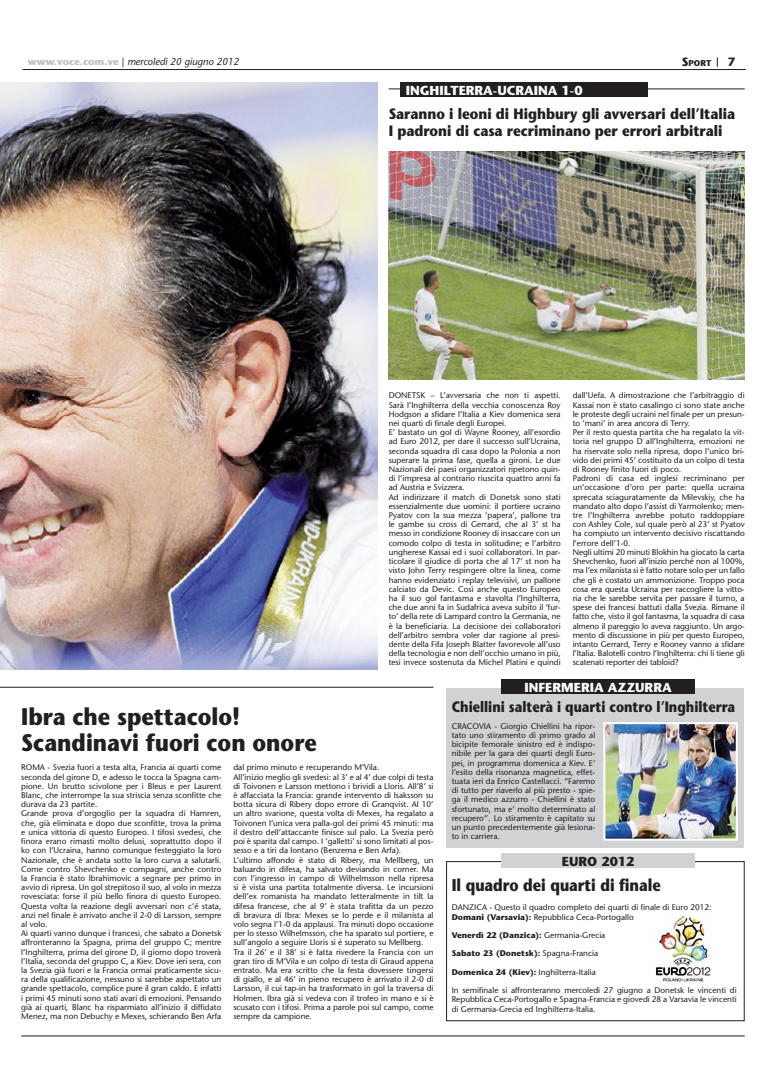
<style>
.page{position:relative;width:766px;height:1078px;background:#fff}
.page>*{position:absolute;margin:0;border:0;box-sizing:border-box;transform-origin:0 0}
.t1{font:700 24px "Stone Sans";color:#231f20;scale:.9 1}
.t2{font:700 17px "Stone Sans";color:#231f20;scale:.85 1}
.t3{font:700 15px "Stone Sans";color:#231f20;scale:.9 1}
.t4{font:700 15px "Stone Sans";color:#231f20;scale:.85 1}
.t5{font:700 13px "Stone Sans";color:#fff}
.t6{font:700 13px "Stone Sans";color:#231f20}
.t7{font:700 12px "Stone Sans";color:#231f20}
.t8{font:italic 10px "Stone Sans";color:#231f20}
.t9{font:700 8.4px "Stone Sans";color:#231f20}
.t10{font:8.2px/9.2px "Stone Sans";color:#231f20;text-align:justify}
.t11{font:700 8.2px "Stone Sans";color:#231f20}
.s1{font-weight:700;font-style:normal;color:#bcbdc0}
.s2{font-style:normal}
.s3{font-size:12px}
.s4{font-weight:700}
.s5{font-weight:400}
</style>
<div class="page">
<hr style="left:21px;top:1035px;width:723px;height:1px;background:#231f20">
<hr style="left:22px;top:69px;width:723px;height:1px;background:#231f20">
<hr style="left:0;top:686px;width:433px;height:1px;background:#231f20">
<div style="left:446px;top:860px;width:298px;height:160px;border:1px solid #231f20"></div>
<div style="left:446px;top:688px;width:298px;height:159px;background:#d1d2d4"></div>
<div style="left:501px;top:853px;width:194px;height:14px;background:#d1d2d4"></div>
<div style="left:501px;top:679px;width:194px;height:15px;background:#231f20"></div>
<img style="left:0;top:83px;width:377px;height:586px">
<hr style="left:388px;top:88px;width:356px;height:1px;background:#231f20">
<div style="left:400px;top:82px;width:248px;height:14px;background:#231f20"></div>
<img style="left:388px;top:151px;width:356px;height:228px">
<img style="left:606px;top:725px;width:128px;height:112px">
<div style="left:603px;top:722px;width:134px;height:118px;border:2px solid #fff"></div>
<img style="left:656px;top:914px;width:55px;height:69px">
<p class="t8" style="left:28px;top:55px;width:213px"><span class="s1">www.voce.com.ve</span> <span class="s2">|</span> mercoledì 20 giugno 2012</p>
<p class="t9" style="left:681px;top:58px;width:31px"><span class="s3">S</span>port</p>
<p class="t7" style="left:727px;top:55px;width:9px">7</p>
<p class="t5" style="left:406px;top:82px;width:178px">INGHILTERRA-UCRAINA 1-0</p>
<p class="t3" style="left:388px;top:104px;width:386px">Saranno i leoni di Highbury gli avversari dell’Italia</p>
<p class="t3" style="left:388px;top:121px;width:372px">I padroni di casa recriminano per errori arbitrali</p>
<p class="t10" style="left:388px;top:391px;width:173px">DONETSK – L’avversaria che non ti aspetti.<br>Sarà l’Inghilterra della vecchia conoscenza Roy Hodgson a sfidare l’Italia a Kiev domenica sera nei quarti di finale degli Europei.</p>
<p class="t10" style="left:388px;top:427px;width:173px">E’ bastato un gol di Wayne Rooney, all’esordio ad Euro 2012, per dare il successo sull’Ucraina, seconda squadra di casa dopo la Polonia a non superare la prima fase, quella a gironi. Le due Nazionali dei paesi organizzatori ripetono quin&shy;di l’impresa al contrario riuscita quattro anni fa ad Austria e Svizzera.</p>
<p class="t10" style="left:388px;top:492px;width:173px">Ad indirizzare il match di Donetsk sono stati essenzialmente due uomini: il portiere ucraino Pyatov con la sua mezza ‘papera’, pallone tra le gambe su cross di Gerrard, che al 3’ st ha messo in condizione Rooney di insaccare con un comodo colpo di testa in solitudine; e l’arbitro ungherese Kassai ed i suoi collaboratori. In par&shy;ticolare il giudice di porta che al 17’ st non ha visto John Terry respingere oltre la linea, come hanno evidenziato i replay televisivi, un pallone calciato da Devic. Così anche questo Europeo ha il suo gol fantasma e stavolta l’Inghilterra, che due anni fa in Sudafrica aveva subito il ‘fur&shy;to’ della rete di Lampard contro la Germania, ne è la beneficiaria. La decisione dei collaboratori dell’arbitro sembra voler dar ragione al presi&shy;dente della Fifa Joseph Blatter favorevole all’uso della tecnologia e non dell’occhio umano in più, tesi invece sostenuta da Michel Platini e quindi</p>
<p class="t10" style="left:572px;top:391px;width:173px">dall’Uefa. A dimostrazione che l’arbitraggio di Kassai non è stato casalingo ci sono state anche le proteste degli ucraini nel finale per un presun&shy;to ‘mani’ in area ancora di Terry.</p>
<p class="t10" style="left:572px;top:427px;width:173px">Per il resto questa partita che ha regalato la vit&shy;toria nel gruppo D all’Inghilterra, emozioni ne ha riservate solo nella ripresa, dopo l’unico bri&shy;vido dei primi 45’ costituito da un colpo di testa di Rooney finito fuori di poco.</p>
<p class="t10" style="left:572px;top:473px;width:173px">Padroni di casa ed inglesi recriminano per un’occasione d’oro per parte: quella ucraina sprecata sciaguratamente da Milevskiy, che ha mandato alto dopo l’assist di Yarmolenko; men&shy;tre l’Inghilterra avrebbe potuto raddoppiare con Ashley Cole, sul quale però al 23’ st Pyatov ha compiuto un intervento decisivo riscattando l’errore dell’1-0.</p>
<p class="t10" style="left:572px;top:547px;width:173px">Negli ultimi 20 minuti Blokhin ha giocato la carta Shevchenko, fuori all’inizio perché non al 100%, ma l’ex milanista si è fatto notare solo per un fallo che gli è costato un ammonizione. Troppo poca cosa era questa Ucraina per raccogliere la vitto&shy;ria che le sarebbe servita per passare il turno, a spese dei francesi battuti dalla Svezia. Rimane il fatto che, visto il gol fantasma, la squadra di casa almeno il pareggio lo aveva raggiunto. Un argo&shy;mento di discussione in più per questo Europeo, intanto Gerrard, Terry e Rooney vanno a sfidare l’Italia. Balotelli contro l’Inghilterra: chi li tiene gli scatenati reporter dei tabloid?</p>
<p class="t1" style="left:21px;top:702px;width:245px">Ibra che spettacolo!</p>
<p class="t1" style="left:21px;top:728px;width:330px">Scandinavi fuori con onore</p>
<p class="t10" style="left:21px;top:762px;width:202px">ROMA - Svezia fuori a testa alta, Francia ai quarti come seconda del girone D, e adesso le tocca la Spagna cam&shy;pione. Un brutto scivolone per i Bleus e per Laurent Blanc, che interrompe la sua striscia senza sconfitte che durava da 23 partite.</p>
<p class="t10" style="left:21px;top:808px;width:202px">Grande prova d’orgoglio per la squadra di Hamren, che, già eliminata e dopo due sconfitte, trova la prima e unica vittoria di questo Europeo. I tifosi svedesi, che finora erano rimasti molto delusi, soprattutto dopo il ko con l’Ucraina, hanno comunque festeggiato la loro Nazionale, che è andata sotto la loro curva a salutarli.<br>Come contro Shevchenko e compagni, anche contro la Francia è stato Ibrahimovic a segnare per primo in avvio di ripresa. Un gol strepitoso il suo, al volo in mezza rovesciata: forse il più bello finora di questo Europeo.<br>Questa volta la reazione degli avversari non c’é stata, anzi nel finale è arrivato anche il 2-0 di Larsson, sempre al volo.</p>
<p class="t10" style="left:21px;top:928px;width:202px">Ai quarti vanno dunque i francesi, che sabato a Donetsk affronteranno la Spagna, prima del gruppo C; mentre l’Inghilterra, prima del girone D, il giorno dopo troverà l’Italia, seconda del gruppo C, a Kiev. Dove ieri sera, con la Svezia già fuori e la Francia ormai praticamente sicu&shy;ra della qualificazione, nessuno si sarebbe aspettato un grande spettacolo, complice pure il gran caldo. E infatti i primi 45 minuti sono stati avari di emozioni. Pensando già ai quarti, Blanc ha risparmiato all’inizio il diffidato Menez, ma non Debuchy e Mexes, schierando Ben Arfa</p>
<p class="t10" style="left:233px;top:762px;width:147px">dal primo minuto e recuperando M’Vila.</p>
<p class="t10" style="left:233px;top:772px;width:202px">All’inizio meglio gli svedesi: al 3’ e al 4’ due colpi di testa di Toivonen e Larsson mettono i brividi a Lloris. All’8’ si è affacciata la Francia: grande intervento di Isaksson su botta sicura di Ribery dopo errore di Granqvist. Al 10’ un altro svarione, questa volta di Mexes, ha regalato a Toivonen l’unica vera palla-gol dei primi 45 minuti: ma il destro dell’attaccante finisce sul palo. La Svezia però poi è sparita dal campo. I ‘galletti’ si sono limitati al pos&shy;sesso e a tiri da lontano (Benzema e Ben Arfa).</p>
<p class="t10" style="left:233px;top:854px;width:202px">L’ultimo affondo è stato di Ribery, ma Mellberg, un baluardo in difesa, ha salvato deviando in corner. Ma con l’ingresso in campo di Wilhelmsson nella ripresa si è vista una partita totalmente diversa. Le incursioni dell’ex romanista ha mandato letteralmente in tilt la difesa francese, che al 9’ è stata trafitta da un pezzo di bravura di Ibra: Mexes se lo perde e il milanista al volo segna l’1-0 da applausi. Tra minuti dopo occasione per lo stesso Wilhelmsson, che ha sparato sul portiere, e sull’angolo a seguire Lloris si é superato su Mellberg.</p>
<p class="t10" style="left:233px;top:946px;width:201px">Tra il 26’ e il 38’ si è fatta rivedere la Francia con un gran tiro di M’Vila e un colpo di testa di Giraud appena entrato. Ma era scritto che la festa dovessere tingersi di giallo, e al 46’ in pieno recupero è arrivato il 2-0 di Larsson, il cui tap-in ha trasformato in gol la traversa di Holmen. Ibra già si vedeva con il trofeo in mano e si è scusato con i tifosi. Prima a parole poi sul campo, come sempre da campione.</p>
<p class="t5" style="left:524px;top:679px;width:148px">INFERMERIA AZZURRA</p>
<p class="t4" style="left:451px;top:698px;width:335px">Chiellini salterà i quarti contro l’Inghilterra</p>
<p class="t10" style="left:451px;top:721px;width:145px">CRACOVIA - Giorgio Chiellini ha ripor&shy;tato uno stiramento di primo grado al bicipite femorale sinistro ed è indispo&shy;nibile per la gara dei quarti degli Euro&shy;pei, in programma domenica a Kiev. E’ l’esito della risonanza magnetica, effet&shy;tuata ieri da Enrico Castellacci. “Faremo di tutto per riaverlo al più presto - spie&shy;ga il medico azzurro - Chiellini è stato sfortunato, ma e’ molto determinato al recupero”. Lo stiramento è capitato su un punto precedentemente già lesiona&shy;to in carriera.</p>
<p class="t6" style="left:562px;top:853px;width:74px">EURO 2012</p>
<p class="t2" style="left:451px;top:874px;width:247px">Il quadro dei quarti di finale</p>
<p class="t10" style="left:451px;top:902px;width:261px">DANZICA - Questo il quadro completo dei quarti di finale di Euro 2012:</p>
<p class="t10" style="left:451px;top:911px;width:183px"><span class="s4">Domani (Varsavia):</span> Repubblica Ceca-Portogallo</p>
<p class="t11" style="left:451px;top:929px;width:155px">Venerdì 22 (Danzica): <span class="s5">Germania-Grecia</span></p>
<p class="t11" style="left:451px;top:948px;width:148px">Sabato 23 (Donetsk): <span class="s5">Spagna-Francia</span></p>
<p class="t10" style="left:451px;top:967px;width:145px"><span class="s4">Domenica 24 (Kiev):</span> Inghilterra-Italia</p>
<p class="t10" style="left:451px;top:985px;width:286px">In semifinale si affronteranno mercoledì 27 giugno a Donetsk le vincenti di Repubblica Ceca-Portogallo e Spagna-Francia e giovedì 28 a Varsavia le vincenti di Germania-Grecia ed Inghilterra-Italia.</p>
</div>
